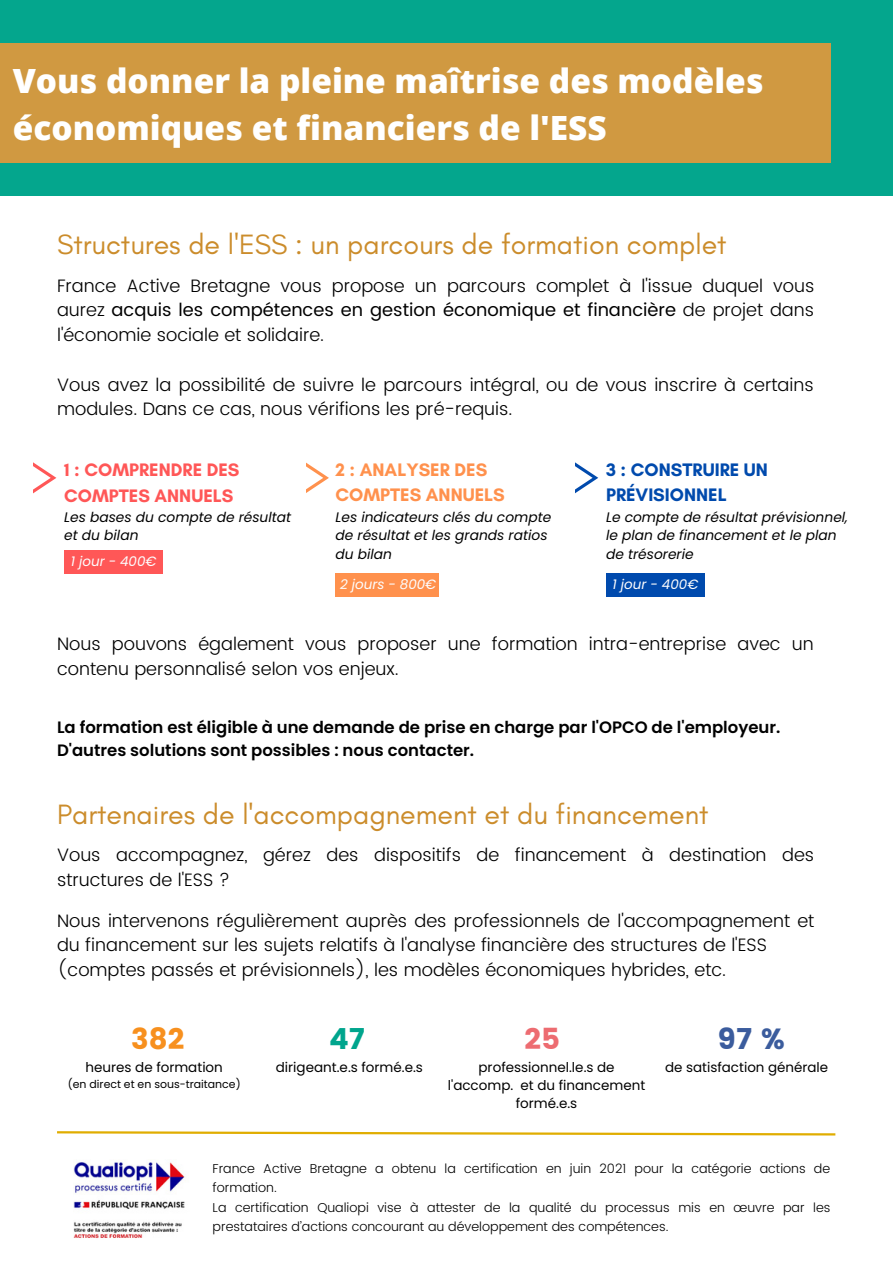
<style>
.page{position:relative;width:893px;height:1264px;background:#fff}
.page>*{position:absolute;margin:0;border:0;box-sizing:border-box;transform-origin:0 0}
.t1{font:800 33.45px/46px "Open Sans";color:#fff}
.t2{font:29.1px "Poppins";color:#f7901e}
.t3{font:29.1px "Poppins";color:#3b5c9d}
.t4{font:29.1px "Poppins";color:#00a58d}
.t5{font:29.1px "Poppins";color:#ed6c71}
.t6{font:28.5px "Glacial Indifference";color:#cb8c2b}
.t7{font:700 18.45px/25.3px "Glacial Indifference";color:#ff5757}
.t8{font:700 18.45px/24.8px "Glacial Indifference";color:#ff914d}
.t9{font:700 18.45px/24.8px "Glacial Indifference";color:#004aad}
.t10{font:300 18px/24.8px "Poppins";color:#000}
.t11{font:600 16.5px/22.5px "Poppins";color:#000}
.t12{font:italic 13.8px/18.5px "Poppins";color:#000}
.t13{font:13.5px/18px "Poppins";color:#000;text-align:center}
.t14{font:italic 13.5px "Poppins";color:#fdfdfe}
.t15{font:300 12.9px/19.4px "Poppins";color:#000}
.t16{font:10.95px "Poppins";color:#000}
.s1{font-weight:400}
</style>
<div class="page">
<div style="left:0;top:0;width:892px;height:195px;background:#04a68d"></div>
<div style="left:0;top:43px;width:830px;height:120px;background:#d09941"></div>
<img style="left:73px;top:1162px;width:112px;height:76px">
<svg style="left:57px;top:1131px;width:779px;height:5px"></svg>
<svg style="left:34px;top:463px;width:22px;height:30px"></svg>
<div style="left:64px;top:550px;width:99px;height:23px;background:#ff5757"></div>
<svg style="left:306px;top:462px;width:23px;height:31px"></svg>
<div style="left:335px;top:573px;width:103px;height:24px;background:#ff914d"></div>
<svg style="left:575px;top:462px;width:23px;height:32px"></svg>
<div style="left:606px;top:573px;width:98px;height:24px;background:#004aad"></div>
<h1 class="t1" style="left:13px;top:57px;width:752px">Vous donner la pleine maîtrise des modèles économiques et financiers de l'ESS</h1>
<h3 class="t6" style="left:57px;top:226px;width:671px">Structures de l'ESS : un parcours de formation complet</h3>
<p class="t10" style="left:57px;top:273px;width:758px;text-align:justify">France Active Bretagne vous propose un parcours complet à l'issue duquel vous aurez <span class="s1">acquis les compétences en gestion économique et financière</span> de projet dans l'économie sociale et solidaire.</p>
<p class="t10" style="left:57px;top:372px;width:758px">Vous avez la possibilité de suivre le parcours intégral, ou de vous inscrire à certains modules. Dans ce cas, nous vérifions les pré-requis.</p>
<p class="t7" style="left:64px;top:457px;width:177px">1 : COMPRENDRE DES<br>COMPTES ANNUELS</p>
<p class="t12" style="left:64px;top:508px;width:228px">Les bases du compte de résultat et du bilan</p>
<p class="t14" style="left:71px;top:552px;width:87px">1 jour - 400€</p>
<p class="t8" style="left:335px;top:457px;width:171px">2 : ANALYSER DES<br>COMPTES ANNUELS</p>
<p class="t12" style="left:335px;top:508px;width:217px">Les indicateurs clés du compte de résultat et les grands ratios du bilan</p>
<p class="t14" style="left:340px;top:575px;width:98px">2 jours - 800€</p>
<p class="t9" style="left:606px;top:457px;width:163px">3 : CONSTRUIRE UN<br>PRÉVISIONNEL</p>
<p class="t12" style="left:606px;top:508px;width:243px">Le compte de résultat prévisionnel, le plan de financement et le plan de trésorerie</p>
<p class="t14" style="left:612px;top:575px;width:87px">1 jour - 400€</p>
<p class="t10" style="left:57px;top:631px;width:758px">Nous pouvons également vous proposer une formation intra-entreprise avec un contenu personnalisé selon vos enjeux.</p>
<p class="t11" style="left:57px;top:716px;width:724px">La formation est éligible à une demande de prise en charge par l'OPCO de l'employeur.<br>D'autres solutions sont possibles : nous contacter.</p>
<h3 class="t6" style="left:57px;top:797px;width:653px">Partenaires de l'accompagnement et du financement</h3>
<p class="t10" style="left:57px;top:842px;width:758px">Vous accompagnez, gérez des dispositifs de financement à destination des structures de l'ESS ?</p>
<p class="t10" style="left:57px;top:908px;width:758px">Nous intervenons régulièrement auprès des professionnels de l'accompagnement et du financement sur les sujets relatifs à l'analyse financière des structures de l'ESS (comptes passés et prévisionnels), les modèles économiques hybrides, etc.</p>
<h2 class="t2" style="left:131px;top:1021px;width:55px">382</h2>
<p class="t13" style="left:86px;top:1058px;width:139px">heures de formation</p>
<p class="t16" style="left:68px;top:1076px;width:174px">(en direct et en sous-traitance)</p>
<h2 class="t4" style="left:329px;top:1021px;width:37px">47</h2>
<p class="t13" style="left:276px;top:1058px;width:149px">dirigeant.e.s formé.e.s</p>
<h2 class="t5" style="left:524px;top:1021px;width:37px">25</h2>
<p class="t13" style="left:448px;top:1058px;width:199px">professionnel.le.s de l'accomp. et du financement formé.e.s</p>
<h2 class="t3" style="left:717px;top:1021px;width:69px">97 %</h2>
<p class="t13" style="left:665px;top:1058px;width:164px">de satisfaction générale</p>
<p class="t15" style="left:213px;top:1158px;width:619px">France Active Bretagne a obtenu la certification en juin 2021 pour la catégorie actions de formation.<br>La certification Qualiopi vise à attester de la qualité du processus mis en œuvre par les prestataires d’actions concourant au développement des compétences.</p>
</div>
